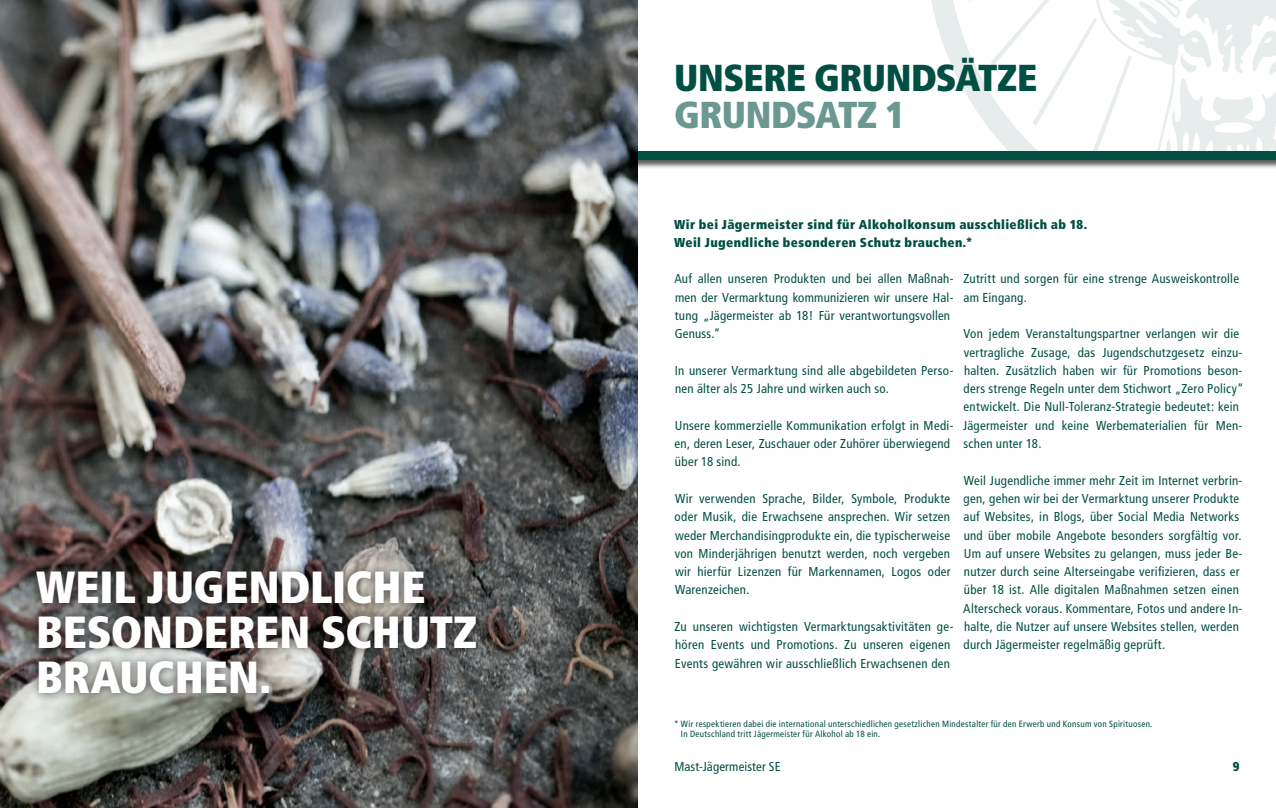
<style>
.page{position:relative;width:1276px;height:808px;background:#fff}
.page>*{position:absolute;margin:0;border:0;box-sizing:border-box;transform-origin:0 0}
.t1{font:900 condensed 45px/45px "Frutiger";color:#fff}
.t2{font:900 condensed 37.5px "Frutiger";letter-spacing:-.01em;color:#004f42}
.t3{font:900 condensed 37.5px "Frutiger";letter-spacing:-.015em;color:#6b9891}
.t4{font:condensed 12.9px/18.3px "Frutiger";letter-spacing:.02em;color:#004f42}
.t5{font:900 condensed 12.9px/18.3px "Frutiger";letter-spacing:.03em;color:#004f42}
.t6{font:condensed 9px/10.8px "Frutiger";letter-spacing:.03em;color:#004f42}
</style>
<div class="page">
<svg style="left:931px;top:0;width:37px;height:97px"></svg>
<svg style="left:968px;top:0;width:34px;height:144px"></svg>
<svg style="left:1002px;top:0;width:274px;height:151px"></svg>
<div style="left:0;top:151px;width:1276px;height:18px;background:#231f20;opacity:.75"></div>
<div style="left:0;top:152px;width:1276px;height:8px;background:#004f42"></div>
<img style="left:0;top:0;width:638px;height:808px">
<div style="left:27px;top:561px;width:458px;height:142px;background:#231f20;opacity:.75"></div>
<h1 class="t1" style="left:36px;top:564px;width:443px">WEIL JUGENDLICHE<br>BESONDEREN SCHUTZ<br>BRAUCHEN.</h1>
<h2 class="t2" style="left:674px;top:55px;width:364px">UNSERE GRUNDSÄTZE</h2>
<h2 class="t3" style="left:674px;top:92px;width:232px">GRUNDSATZ 1</h2>
<p class="t5" style="left:674px;top:215px;width:415px">Wir bei Jägermeister sind für Alkoholkonsum ausschließlich ab 18.<br>Weil Jugendliche besonderen Schutz brauchen.*</p>
<p class="t4" style="left:674px;top:270px;width:281px">Auf allen unseren Produkten und bei allen Maßnah&shy;men der Vermarktung kommunizieren wir unsere Hal&shy;tung „Jägermeister ab 18! Für verantwortungsvollen Genuss.“</p>
<p class="t4" style="left:675px;top:361px;width:280px">In unserer Vermarktung sind alle abgebildeten Perso&shy;nen älter als 25 Jahre und wirken auch so.</p>
<p class="t4" style="left:674px;top:416px;width:280px">Unsere kommerzielle Kommunikation erfolgt in Medi&shy;en, deren Leser, Zuschauer oder Zuhörer überwiegend über 18 sind.</p>
<p class="t4" style="left:674px;top:489px;width:277px;text-align:justify">Wir verwenden Sprache, Bilder, Symbole, Produkte oder Musik, die Erwachsene ansprechen. Wir setzen weder Merchandisingprodukte ein, die typischerweise von Minderjährigen benutzt werden, noch vergeben wir hierfür Lizenzen für Markennamen, Logos oder Warenzeichen.</p>
<p class="t4" style="left:674px;top:617px;width:280px">Zu unseren wichtigsten Vermarktungsaktivitäten ge&shy;hören Events und Promotions. Zu unseren eigenen<br>Events gewähren wir ausschließlich Erwachsenen den</p>
<p class="t4" style="left:963px;top:270px;width:277px">Zutritt und sorgen für eine strenge Ausweiskontrolle am Eingang.</p>
<p class="t4" style="left:963px;top:325px;width:282px">Von jedem Veranstaltungspartner verlangen wir die vertragliche Zusage, das Jugendschutzgesetz einzu&shy;halten. Zusätzlich haben wir für Promotions beson&shy;ders strenge Regeln unter dem Stichwort „Zero Policy“ entwickelt. Die Null-Toleranz-Strategie bedeutet: kein Jägermeister und keine Werbematerialien für Men&shy;schen unter 18.</p>
<p class="t4" style="left:963px;top:471px;width:281px">Weil Jugendliche immer mehr Zeit im Internet verbrin&shy;gen, gehen wir bei der Vermarktung unserer Produkte auf Websites, in Blogs, über Social Media Networks und über mobile Angebote besonders sorgfältig vor.<br>Um auf unsere Websites zu gelangen, muss jeder Be&shy;nutzer durch seine Alterseingabe verifizieren, dass er über 18 ist. Alle digitalen Maßnahmen setzen einen Alterscheck voraus. Kommentare, Fotos und andere In&shy;halte, die Nutzer auf unsere Websites stellen, werden durch Jägermeister regelmäßig geprüft.</p>
<p class="t6" style="left:681px;top:718px;width:473px;text-indent:-7px">* Wir respektieren dabei die international unterschiedlichen gesetzlichen Mindestalter für den Erwerb und Konsum von Spirituosen.<br>In Deutschland tritt Jägermeister für Alkohol ab 18 ein.</p>
<p class="t4" style="left:674px;top:758px;width:108px">Mast-Jägermeister SE</p>
<p class="t5" style="left:1232px;top:758px;width:8px">9</p>
</div>
